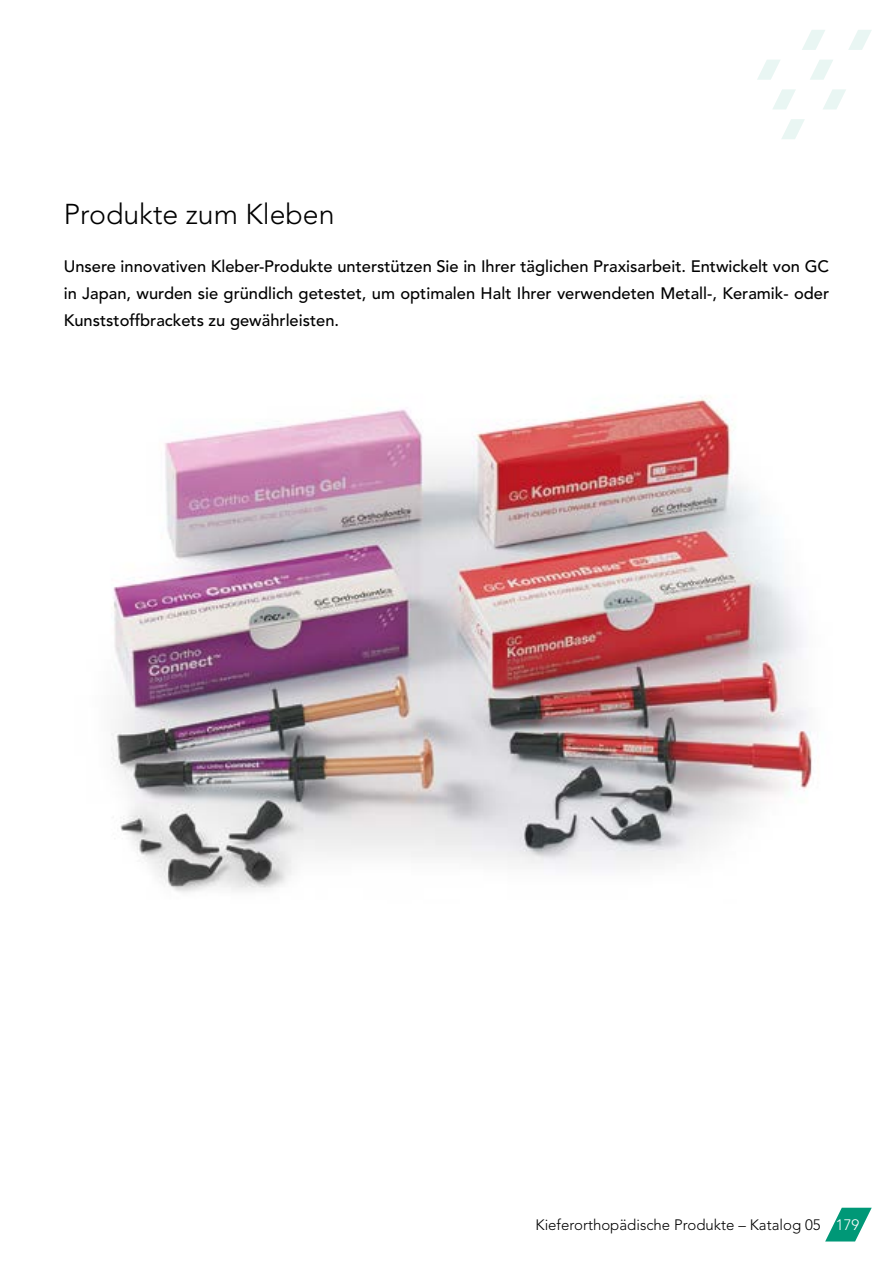
<style>
.page{position:relative;width:893px;height:1263px;background:#fff}
.page>*{position:absolute;margin:0;border:0;box-sizing:border-box;transform-origin:0 0}
.Titre{font:300 28.5px "Avenir LT Std";color:#000}
.Intros{font:500 16.5px/27px "Avenir LT Std";color:#000;text-align:justify}
.Blocs_Folios{font:300 15px "Avenir LT Std";color:#000}
.s1{color:#fff}
</style>
<div class="page">
<svg style="left:825px;top:1208px;width:47px;height:33px"></svg>
<svg style="left:802px;top:30px;width:23px;height:20px"></svg>
<svg style="left:757px;top:60px;width:23px;height:20px"></svg>
<svg style="left:773px;top:89px;width:23px;height:21px"></svg>
<svg style="left:848px;top:30px;width:24px;height:20px"></svg>
<svg style="left:810px;top:60px;width:23px;height:20px"></svg>
<svg style="left:823px;top:89px;width:23px;height:21px"></svg>
<svg style="left:782px;top:119px;width:23px;height:20px"></svg>
<img style="left:111px;top:396px;width:701px;height:497px">
<p class="Titre" style="left:64px;top:197px;width:272px">Produkte zum Kleben</p>
<p class="Intros" style="left:64px;top:253px;width:767px">Unsere innovativen Kleber-Produkte unterstützen Sie in Ihrer täglichen Praxisarbeit. Entwickelt von GC in Japan, wurden sie gründlich getestet, um optimalen Halt Ihrer verwendeten Metall-, Keramik- oder Kunststoffbrackets zu gewährleisten.</p>
<p class="Blocs_Folios" style="left:535px;top:1216px;width:325px">Kieferorthopädische Produkte – Katalog 05 <span class="s1">179</span></p>
</div>
